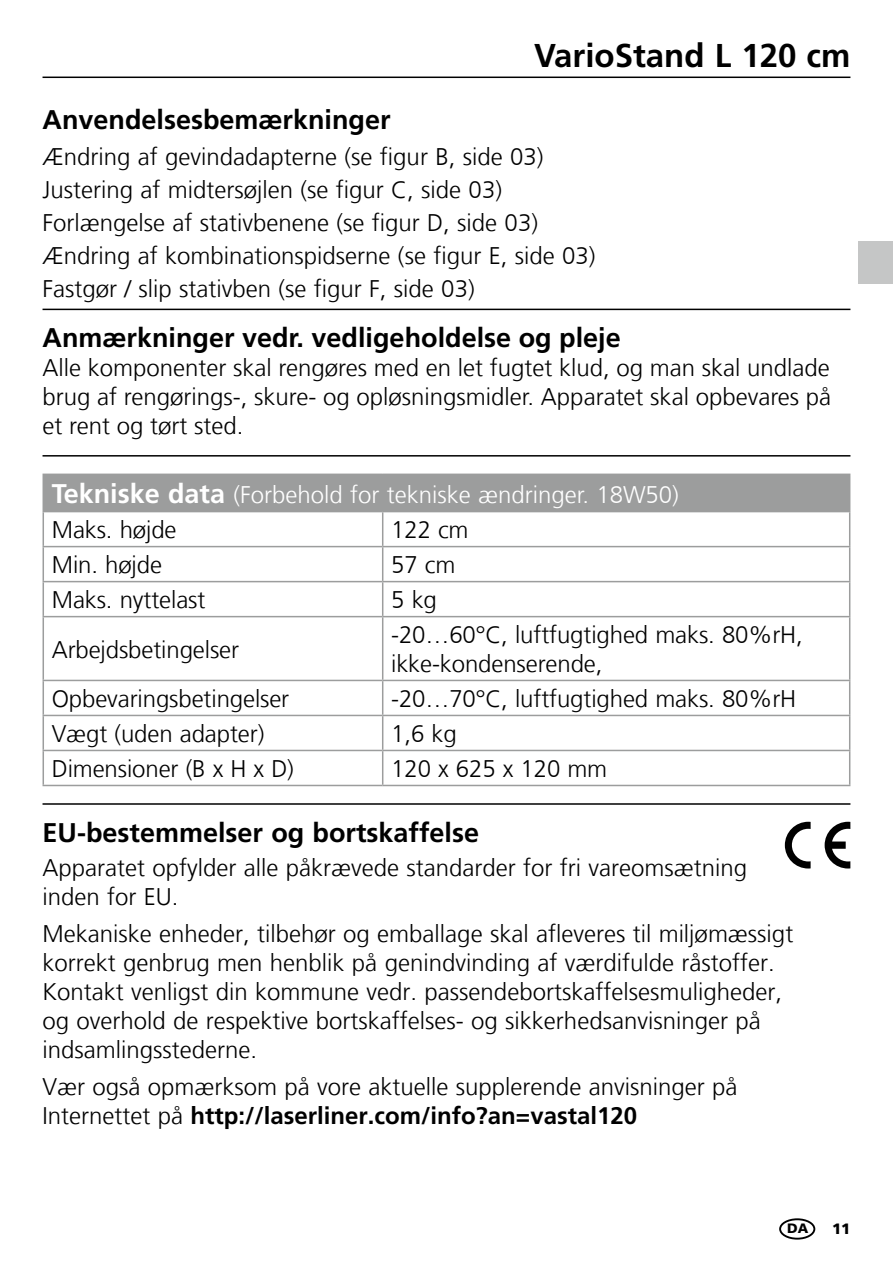
<style>
.page{position:relative;width:893px;height:1263px;background:#fff}
.page>*{position:absolute;margin:0;border:0;box-sizing:border-box;transform-origin:0 0}
.t1{font:700 33px "Frutiger LT Com";color:#000}
.t2{font:700 27px "Frutiger LT Com";color:#000}
.t3{font:300 24px/28.8px "Frutiger LT Com";color:#000}
.t4{font:300 24px/35.1px "Frutiger LT Com";color:#fff}
.t5{font:900 15px "Frutiger LT Com";color:#000}
.t6{font:900 13.5px "Frutiger LT Com";color:#000}
.s1{font-weight:700;font-size:27px}
.s2{color:#000}
.s3{font-weight:700}
</style>
<div class="page">
<hr style="left:43px;top:77px;width:807px;height:1px;background:#000">
<div style="left:779px;top:1218px;width:36px;height:21px;border:2px solid #000;border-radius:50%"></div>
<div style="left:859px;top:242px;width:34px;height:42px;background:#c5c6c6"></div>
<svg style="left:825px;top:822px;width:25px;height:46px"></svg>
<svg style="left:785px;top:822px;width:26px;height:46px"></svg>
<hr style="left:43px;top:803px;width:807px;height:2px;background:#000">
<hr style="left:43px;top:309px;width:807px;height:1px;background:#000">
<hr style="left:43px;top:455px;width:807px;height:2px;background:#000">
<div style="left:43px;top:474px;width:807px;height:38px;background:#9c9d9d"></div>
<svg style="left:44px;top:512px;width:805px;height:273px"></svg>
<hr style="left:43px;top:512px;width:1px;height:34px;background:#9c9d9d">
<hr style="left:43px;top:547px;width:1px;height:34px;background:#9c9d9d">
<hr style="left:43px;top:546px;width:340px;height:1px;background:#9c9d9d">
<hr style="left:382px;top:512px;width:1px;height:34px;background:#9c9d9d">
<hr style="left:382px;top:547px;width:1px;height:34px;background:#9c9d9d">
<hr style="left:849px;top:512px;width:1px;height:34px;background:#9c9d9d">
<hr style="left:849px;top:547px;width:1px;height:34px;background:#9c9d9d">
<hr style="left:383px;top:546px;width:467px;height:1px;background:#9c9d9d">
<hr style="left:43px;top:582px;width:1px;height:34px;background:#9c9d9d">
<hr style="left:43px;top:581px;width:340px;height:1px;background:#9c9d9d">
<hr style="left:382px;top:582px;width:1px;height:34px;background:#9c9d9d">
<hr style="left:383px;top:581px;width:467px;height:1px;background:#9c9d9d">
<hr style="left:849px;top:582px;width:1px;height:34px;background:#9c9d9d">
<hr style="left:43px;top:617px;width:1px;height:63px;background:#9c9d9d">
<hr style="left:43px;top:681px;width:1px;height:34px;background:#9c9d9d">
<hr style="left:382px;top:617px;width:1px;height:63px;background:#9c9d9d">
<hr style="left:849px;top:617px;width:1px;height:63px;background:#9c9d9d">
<hr style="left:382px;top:681px;width:1px;height:34px;background:#9c9d9d">
<hr style="left:849px;top:681px;width:1px;height:34px;background:#9c9d9d">
<hr style="left:43px;top:716px;width:1px;height:34px;background:#9c9d9d">
<hr style="left:43px;top:616px;width:340px;height:1px;background:#9c9d9d">
<hr style="left:43px;top:680px;width:340px;height:1px;background:#9c9d9d">
<hr style="left:43px;top:715px;width:340px;height:1px;background:#9c9d9d">
<hr style="left:382px;top:716px;width:1px;height:34px;background:#9c9d9d">
<hr style="left:849px;top:716px;width:1px;height:34px;background:#9c9d9d">
<hr style="left:383px;top:616px;width:467px;height:1px;background:#9c9d9d">
<hr style="left:383px;top:680px;width:467px;height:1px;background:#9c9d9d">
<hr style="left:383px;top:715px;width:467px;height:1px;background:#9c9d9d">
<hr style="left:43px;top:751px;width:1px;height:34px;background:#9c9d9d">
<hr style="left:43px;top:750px;width:340px;height:1px;background:#9c9d9d">
<hr style="left:383px;top:750px;width:467px;height:1px;background:#9c9d9d">
<hr style="left:382px;top:751px;width:1px;height:34px;background:#9c9d9d">
<hr style="left:849px;top:751px;width:1px;height:34px;background:#9c9d9d">
<hr style="left:43px;top:785px;width:340px;height:1px;background:#9c9d9d">
<hr style="left:383px;top:785px;width:467px;height:1px;background:#9c9d9d">
<h1 class="t1" style="left:534px;top:36px;width:318px">VarioStand L 120 cm</h1>
<p class="t2" style="left:43px;top:104px;width:350px">Anvendelsesbemærkninger</p>
<p class="t3" style="left:43px;top:140px;width:554px;line-height:33px">Ændring af gevindadapterne (se figur B, side 03)<br>Justering af midtersøjlen (se figur C, side 03)<br>Forlængelse af stativbenene (se figur D, side 03)<br>Ændring af kombinationspidserne (se figur E, side 03)<br>Fastgør / slip stativben (se figur F, side 03)</p>
<p class="t2" style="left:43px;top:322px;width:580px">Anmærkninger vedr. vedligeholdelse og pleje</p>
<p class="t3" style="left:43px;top:354px;width:790px;text-align:justify">Alle komponenter skal rengøres med en let fugtet klud, og man skal undlade brug af rengørings-, skure- og opløsningsmidler. Apparatet skal opbevares på et rent og tørt sted.</p>
<p class="t4" style="left:52px;top:477px;width:628px"><span class="s1">Tekniske data</span> (Forbehold for tekniske ændringer. 18W50)<br><span class="s2">Maks. højde</span></p>
<p class="t3" style="left:391px;top:516px;width:79px">122 cm</p>
<p class="t3" style="left:52px;top:551px;width:112px">Min. højde</p>
<p class="t3" style="left:391px;top:551px;width:66px">57 cm</p>
<p class="t3" style="left:52px;top:586px;width:155px">Maks. nyttelast</p>
<p class="t3" style="left:391px;top:586px;width:47px">5 kg</p>
<p class="t3" style="left:52px;top:635px;width:189px">Arbejdsbetingelser</p>
<p class="t3" style="left:391px;top:621px;width:413px">-20…60°C, luftfugtighed maks. 80%rH, ikke-kondenserende,</p>
<p class="t3" style="left:52px;top:684px;width:239px">Opbevaringsbetingelser</p>
<p class="t3" style="left:391px;top:684px;width:406px">-20…70°C, luftfugtighed maks. 80%rH</p>
<p class="t3" style="left:52px;top:719px;width:214px">Vægt (uden adapter)</p>
<p class="t3" style="left:391px;top:719px;width:67px">1,6 kg</p>
<p class="t3" style="left:52px;top:754px;width:244px">Dimensioner (B x H x D)</p>
<p class="t3" style="left:391px;top:754px;width:218px">120 x 625 x 120 mm</p>
<p class="t2" style="left:43px;top:817px;width:438px">EU-bestemmelser og bortskaffelse</p>
<p class="t3" style="left:43px;top:854px;width:706px">Apparatet opfylder alle påkrævede standarder for fri vareomsætning inden for EU.</p>
<p class="t3" style="left:43px;top:920px;width:752px">Mekaniske enheder, tilbehør og emballage skal afleveres til miljømæssigt korrekt genbrug men henblik på genindvinding af værdifulde råstoffer.<br>Kontakt venligst din kommune vedr. passendebortskaffelsesmuligheder, og overhold de respektive bortskaffelses- og sikkerhedsanvisninger på indsamlingsstederne.</p>
<p class="t3" style="left:43px;top:1072px;width:696px">Vær også opmærksom på vore aktuelle supplerende anvisninger på<br>Internettet på <span class="s3">http://laserliner.com/info?an=vastal120</span></p>
<p class="t6" style="left:787px;top:1220px;width:23px">DA</p>
<p class="t5" style="left:832px;top:1219px;width:20px">11</p>
</div>
